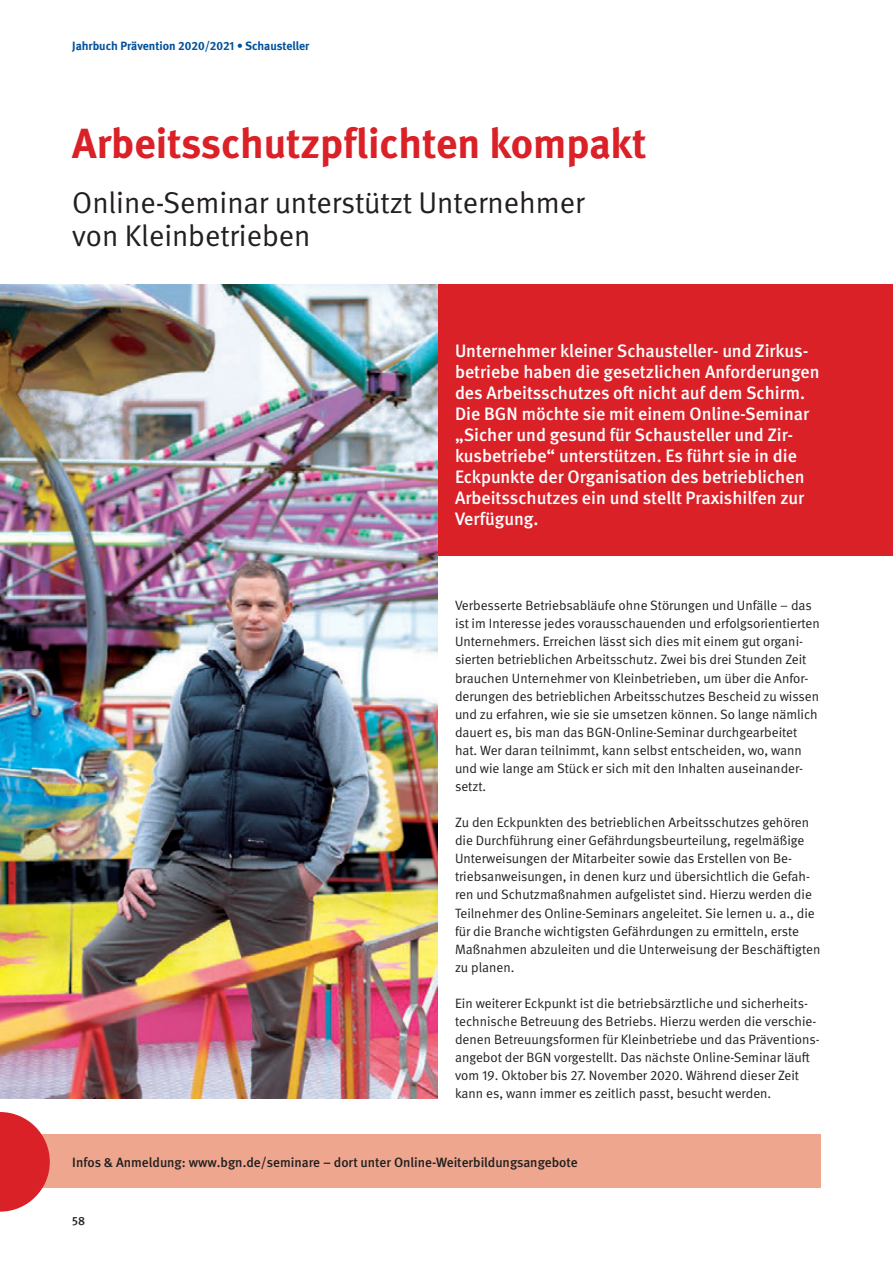
<style>
.page{position:relative;width:893px;height:1263px;background:#fff}
.page>*{position:absolute;margin:0;border:0;box-sizing:border-box;transform-origin:0 0}
.t1{font:700 42px "DGUV Meta";color:#da2128}
.t2{font:30px/33px "DGUV Meta";color:#231f20}
.t3{font:500 18px/21px "DGUV Meta";color:#fff}
.t4{font:13.5px/18.1px "DGUV Meta";color:#231f20}
.t5{font:500 13.5px "DGUV Meta";color:#231f20}
.t6{font:700 12px "DGUV Meta";color:#01519b}
.t7{font:500 12px "DGUV Meta";color:#231f20}
</style>
<div class="page">
<div style="left:438px;top:285px;width:455px;height:271px;background:#da2128"></div>
<img style="left:0;top:285px;width:438px;height:813px">
<div style="left:0;top:1134px;width:821px;height:54px;background:#eea78e"></div>
<svg style="left:0;top:1112px;width:50px;height:100px"></svg>
<p class="t6" style="left:72px;top:39px;width:239px">Jahrbuch Prävention 2020/2021 • Schausteller</p>
<h1 class="t1" style="left:72px;top:119px;width:576px">Arbeitsschutzpflichten kompakt</h1>
<h2 class="t2" style="left:72px;top:186px;width:514px">Online-Seminar unterstützt Unternehmer von Kleinbetrieben</h2>
<p class="t3" style="left:455px;top:341px;width:366px">Unternehmer kleiner Schausteller- und Zirkus&shy;betriebe haben die gesetzlichen Anforderungen des Arbeitsschutzes oft nicht auf dem Schirm.<br>Die BGN möchte sie mit einem Online-Seminar „Sicher und gesund für Schausteller und Zir&shy;kusbetriebe“ unterstützen. Es führt sie in die Eckpunkte der Organisation des betrieblichen Arbeitsschutzes ein und stellt Praxishilfen zur Verfügung.</p>
<p class="t4" style="left:455px;top:597px;width:366px">Verbesserte Betriebsabläufe ohne Störungen und Unfälle – das ist im Interesse jedes vorausschauenden und erfolgsorientierten Unternehmers. Erreichen lässt sich dies mit einem gut organi&shy;sierten betrieblichen Arbeitsschutz. Zwei bis drei Stunden Zeit brauchen Unternehmer von Kleinbetrieben, um über die Anfor&shy;derungen des betrieblichen Arbeitsschutzes Bescheid zu wissen und zu erfahren, wie sie sie umsetzen können. So lange nämlich dauert es, bis man das BGN-Online-Seminar durchgearbeitet hat. Wer daran teilnimmt, kann selbst entscheiden, wo, wann und wie lange am Stück er sich mit den Inhalten auseinander&shy;setzt.</p>
<p class="t4" style="left:455px;top:814px;width:367px">Zu den Eckpunkten des betrieblichen Arbeitsschutzes gehören die Durchführung einer Gefährdungsbeurteilung, regelmäßige Unterweisungen der Mitarbeiter sowie das Erstellen von Be&shy;triebsanweisungen, in denen kurz und übersichtlich die Gefah&shy;ren und Schutzmaßnahmen aufgelistet sind. Hierzu werden die Teilnehmer des Online-Seminars angeleitet. Sie lernen u. a., die für die Branche wichtigsten Gefährdungen zu ermitteln, erste Maßnahmen abzuleiten und die Unterweisung der Beschäftigten zu planen.</p>
<p class="t4" style="left:455px;top:994px;width:366px">Ein weiterer Eckpunkt ist die betriebsärztliche und sicherheits&shy;technische Betreuung des Betriebs. Hierzu werden die verschie&shy;denen Betreuungsformen für Kleinbetriebe und das Präventions&shy;angebot der BGN vorgestellt. Das nächste Online-Seminar läuft vom 19. Oktober bis 27. November 2020. Während dieser Zeit kann es, wann immer es zeitlich passt, besucht werden.</p>
<p class="t5" style="left:72px;top:1154px;width:507px">Infos &amp; Anmeldung: www.bgn.de/seminare – dort unter Online-Weiterbildungsangebote</p>
<p class="t7" style="left:72px;top:1213px;width:14px">58</p>
</div>
